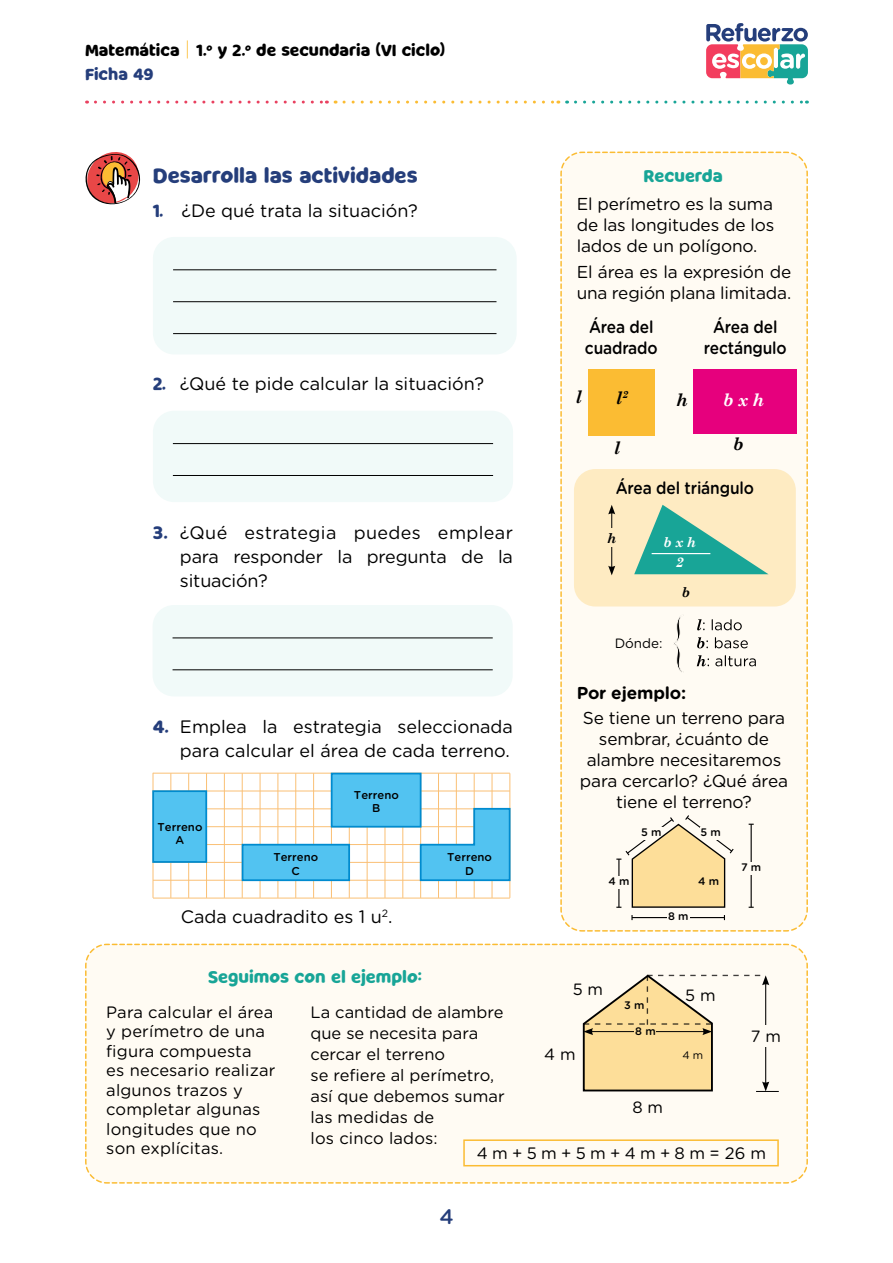
<style>
.page{position:relative;width:893px;height:1263px;background:#fff}
.page>*{position:absolute;margin:0;border:0;box-sizing:border-box;transform-origin:0 0}
.t1{font:21px "Milky Nice Clean";color:#253e7b}
.t2{font:500 21px "Gotham Rounded";color:#253e7b}
.t3{font:18px/24px "Gotham Rounded";color:#000;text-align:right}
.t4{font:17.25px/21px "Gotham Rounded";letter-spacing:-.01em;color:#000;text-align:justify}
.t5{font:500 17.25px/21px "Gotham Rounded";letter-spacing:-.01em;color:#000;text-align:center;scale:.9 1}
.t6{font:17.25px "Milky Nice Clean";color:#18a597}
.t7{font:700 17.25px "Gotham Rounded";letter-spacing:-.01em;color:#000}
.t8{font:italic 700 17.25px "Century Schoolbook";color:#000}
.t9{font:italic 700 17.25px "Century Schoolbook";color:#fff}
.t10{font:16.5px/19.5px "Gotham Rounded";letter-spacing:.01em;color:#000}
.t11{font:16.5px/23.4px "Milky Nice Clean";color:#000}
.t12{font:16.35px "Gotham Rounded";color:#000}
.t13{font:13.5px "Gotham Rounded";color:#000}
.t14{font:italic 700 13.5px/19.5px "Century Schoolbook";color:#fff;text-align:center}
.t15{font:italic 700 13.5px "Century Schoolbook";color:#000}
.t16{font:500 11.4px/13.6px "Gotham Rounded";color:#000;text-align:center}
.t17{font:500 10.95px "Gotham Rounded";color:#000}
.t18{font:10.95px "Gotham Rounded";color:#000}
.s1{font-family:"Gotham Rounded";font-weight:300;font-size:19.5px;color:#fbbc33}
.s2{color:#253e7b}
.s3{font-family:"Milky Nice Clean";color:#253e7b}
</style>
<div class="page">
<svg style="left:706px;top:23px;width:102px;height:62px"></svg>
<svg style="left:95px;top:101px;width:232px;height:3px"></svg>
<svg style="left:344px;top:101px;width:215px;height:3px"></svg>
<svg style="left:575px;top:101px;width:232px;height:3px"></svg>
<div style="left:560px;top:151px;width:248px;height:781px;background:#fffbf3"></div>
<div style="left:574px;top:469px;width:222px;height:137px;background:#feebc2;border-radius:21px"></div>
<div style="left:153px;top:411px;width:360px;height:91px;background:#f1faf9;border-radius:21px"></div>
<hr style="left:173px;top:443px;width:320px;height:1px;background:#000">
<hr style="left:173px;top:475px;width:320px;height:1px;background:#000">
<svg style="left:85px;top:152px;width:56px;height:52px"></svg>
<div style="left:153px;top:237px;width:364px;height:117px;background:#f1faf9;border-radius:21px"></div>
<hr style="left:173px;top:269px;width:323px;height:1px;background:#000">
<hr style="left:173px;top:301px;width:323px;height:1px;background:#000">
<hr style="left:173px;top:333px;width:323px;height:1px;background:#000">
<svg style="left:634px;top:505px;width:134px;height:69px"></svg>
<hr style="left:611px;top:512px;width:1px;height:56px;background:#000">
<svg style="left:608px;top:505px;width:7px;height:9px"></svg>
<svg style="left:608px;top:566px;width:7px;height:9px"></svg>
<div style="left:604px;top:528px;width:15px;height:19px;background:#feebc2"></div>
<hr style="left:652px;top:553px;width:58px;height:1px;background:#fff">
<div style="left:693px;top:369px;width:104px;height:65px;background:#e6007d"></div>
<div style="left:588px;top:369px;width:66px;height:66px;background:#fbbc33"></div>
<div style="left:153px;top:605px;width:360px;height:91px;background:#f1faf9;border-radius:21px"></div>
<hr style="left:173px;top:637px;width:320px;height:1px;background:#000">
<hr style="left:173px;top:669px;width:320px;height:1px;background:#000">
<hr style="left:153px;top:773px;width:357px;height:1px;background:#fac075">
<hr style="left:153px;top:791px;width:357px;height:1px;background:#fac075">
<hr style="left:153px;top:808px;width:357px;height:1px;background:#fac075">
<hr style="left:153px;top:826px;width:357px;height:1px;background:#fac075">
<hr style="left:153px;top:844px;width:357px;height:1px;background:#fac075">
<hr style="left:153px;top:862px;width:357px;height:1px;background:#fac075">
<hr style="left:153px;top:880px;width:357px;height:1px;background:#fac075">
<hr style="left:153px;top:898px;width:357px;height:1px;background:#fac075">
<hr style="left:153px;top:773px;width:1px;height:125px;background:#fac075">
<hr style="left:171px;top:773px;width:1px;height:125px;background:#fac075">
<hr style="left:188px;top:773px;width:1px;height:125px;background:#fac075">
<hr style="left:206px;top:773px;width:1px;height:125px;background:#fac075">
<hr style="left:224px;top:773px;width:1px;height:125px;background:#fac075">
<hr style="left:242px;top:773px;width:1px;height:125px;background:#fac075">
<hr style="left:260px;top:773px;width:1px;height:125px;background:#fac075">
<hr style="left:278px;top:773px;width:1px;height:125px;background:#fac075">
<hr style="left:295px;top:773px;width:1px;height:125px;background:#fac075">
<hr style="left:313px;top:773px;width:1px;height:125px;background:#fac075">
<hr style="left:331px;top:773px;width:1px;height:125px;background:#fac075">
<hr style="left:349px;top:773px;width:1px;height:125px;background:#fac075">
<hr style="left:367px;top:773px;width:1px;height:125px;background:#fac075">
<hr style="left:385px;top:773px;width:1px;height:125px;background:#fac075">
<hr style="left:402px;top:773px;width:1px;height:125px;background:#fac075">
<hr style="left:420px;top:773px;width:1px;height:125px;background:#fac075">
<hr style="left:438px;top:773px;width:1px;height:125px;background:#fac075">
<hr style="left:456px;top:773px;width:1px;height:125px;background:#fac075">
<hr style="left:474px;top:773px;width:1px;height:125px;background:#fac075">
<hr style="left:492px;top:773px;width:1px;height:125px;background:#fac075">
<hr style="left:510px;top:773px;width:1px;height:125px;background:#fac075">
<div style="left:153px;top:791px;width:53px;height:71px;background:#52c3f1"></div>
<div style="left:152px;top:790px;width:55px;height:73px;border:2px solid #008bcf"></div>
<div style="left:332px;top:773px;width:89px;height:54px;background:#52c3f1"></div>
<div style="left:331px;top:773px;width:91px;height:54px;border:2px solid #008bcf"></div>
<div style="left:243px;top:845px;width:106px;height:35px;background:#52c3f1"></div>
<div style="left:242px;top:844px;width:108px;height:37px;border:2px solid #008bcf"></div>
<svg style="left:419px;top:807px;width:92px;height:75px"></svg>
<div style="left:85px;top:943px;width:723px;height:241px;background:#fffbf3"></div>
<div style="left:749px;top:1025px;width:34px;height:21px;background:#fffbf3"></div>
<svg style="left:581px;top:973px;width:198px;height:119px"></svg>
<svg style="left:697px;top:655px;width:59px;height:11px"></svg>
<svg style="left:697px;top:637px;width:51px;height:11px"></svg>
<svg style="left:697px;top:619px;width:45px;height:11px"></svg>
<svg style="left:673px;top:613px;width:11px;height:61px"></svg>
<hr style="left:632px;top:917px;width:92px;height:1px;background:#000">
<hr style="left:751px;top:824px;width:1px;height:83px;background:#000">
<div style="left:667px;top:911px;width:22px;height:13px;background:#fffbf3"></div>
<div style="left:608px;top:876px;width:22px;height:12px;background:#fffbf3"></div>
<div style="left:740px;top:862px;width:22px;height:13px;background:#fffbf3"></div>
<svg style="left:616px;top:814px;width:119px;height:94px"></svg>
<div style="left:463px;top:1139px;width:316px;height:27px;border:2px solid #fbbc33"></div>
<p class="t11" style="left:85px;top:39px;width:362px">Matemática <span class="s1">|</span> 1.<sup>o</sup> y 2.<sup>o</sup> de secundaria (VI ciclo)<br><span class="s2">Ficha 49</span></p>
<p class="t1" style="left:153px;top:162px;width:266px">Desarrolla las actividades</p>
<p class="t3" style="left:153px;top:198px;width:266px"><span class="s3">1.</span> ¿De qué trata la situación?</p>
<p class="t3" style="left:153px;top:371px;width:333px"><span class="s3">2.</span> ¿Qué te pide calcular la situación?</p>
<p class="t3" style="left:180px;top:519px;width:335px;text-align:justify;text-indent:-27px"><span class="s3">3.</span> ¿Qué estrategia puedes emplear para responder la pregunta de la situación?</p>
<p class="t3" style="left:153px;top:714px;width:362px"><span class="s3">4.</span> Emplea la estrategia seleccionada para calcular el área de cada terreno.</p>
<p class="t16" style="left:158px;top:819px;width:46px">Terreno<br>A</p>
<p class="t16" style="left:354px;top:787px;width:46px">Terreno<br>B</p>
<p class="t16" style="left:273px;top:850px;width:46px">Terreno<br>C</p>
<p class="t16" style="left:447px;top:850px;width:46px">Terreno<br>D</p>
<p class="t3" style="left:181px;top:903px;width:213px">Cada cuadradito es 1 u<sup>2</sup>.</p>
<p class="t6" style="left:644px;top:166px;width:81px">Recuerda</p>
<p class="t4" style="left:577px;top:193px;width:199px">El perímetro es la suma de las longitudes de los lados de un polígono.</p>
<p class="t4" style="left:577px;top:260px;width:216px">El área es la expresión de una región plana limitada.</p>
<p class="t5" style="left:585px;top:316px;width:82px;text-align:left">Área del cuadrado</p>
<p class="t5" style="left:704px;top:316px;width:93px">Área del rectángulo</p>
<p class="t8" style="left:575px;top:383px;width:8px">l</p>
<p class="t8" style="left:616px;top:384px;width:14px">l<sup>2</sup></p>
<p class="t8" style="left:676px;top:386px;width:13px">h</p>
<p class="t9" style="left:723px;top:386px;width:43px">b x h</p>
<p class="t8" style="left:614px;top:435px;width:8px">l</p>
<p class="t8" style="left:733px;top:431px;width:12px">b</p>
<p class="t5" style="left:616px;top:477px;width:155px">Área del triángulo</p>
<p class="t15" style="left:607px;top:527px;width:11px">h</p>
<p class="t14" style="left:664px;top:532px;width:34px">b x h<br>2</p>
<p class="t13" style="left:615px;top:634px;width:49px">Dónde:</p>
<p class="t15" style="left:682px;top:581px;width:10px">b</p>
<p class="t7" style="left:577px;top:680px;width:111px">Por ejemplo:</p>
<p class="t4" style="left:580px;top:707px;width:210px;text-align:center">Se tiene un terreno para sembrar, ¿cuánto de alambre necesitaremos para cercarlo? ¿Qué área tiene el terreno?</p>
<p class="t17" style="left:641px;top:824px;width:22px">5 m</p>
<p class="t17" style="left:700px;top:824px;width:22px">5 m</p>
<p class="t17" style="left:608px;top:873px;width:23px">4 m</p>
<p class="t17" style="left:698px;top:873px;width:23px">4 m</p>
<p class="t17" style="left:668px;top:908px;width:22px">8 m</p>
<p class="t17" style="left:741px;top:859px;width:22px">7 m</p>
<p class="t6" style="left:208px;top:966px;width:215px">Seguimos con el ejemplo:</p>
<p class="t12" style="left:573px;top:978px;width:32px">5 m</p>
<p class="t12" style="left:685px;top:984px;width:32px">5 m</p>
<p class="t17" style="left:624px;top:997px;width:22px">3 m</p>
<p class="t17" style="left:635px;top:1023px;width:22px">8 m</p>
<p class="t10" style="left:106px;top:1001px;width:171px">Para calcular el área y perímetro de una figura compuesta<br>es necesario realizar algunos trazos y completar algunas longitudes que no son explícitas.</p>
<p class="t10" style="left:310px;top:1000px;width:196px;line-height:21px">La cantidad de alambre que se necesita para cercar el terreno<br>se refiere al perímetro, así que debemos sumar las medidas de<br>los cinco lados:</p>
<p class="t12" style="left:751px;top:1025px;width:32px">7 m</p>
<p class="t12" style="left:544px;top:1043px;width:33px">4 m</p>
<p class="t18" style="left:682px;top:1047px;width:22px">4 m</p>
<p class="t12" style="left:632px;top:1096px;width:32px">8 m</p>
<p class="t10" style="left:477px;top:1142px;width:291px">4 m + 5 m + 5 m + 4 m + 8 m = 26 m</p>
<p class="t2" style="left:439px;top:1202px;width:16px">4</p>
</div>
